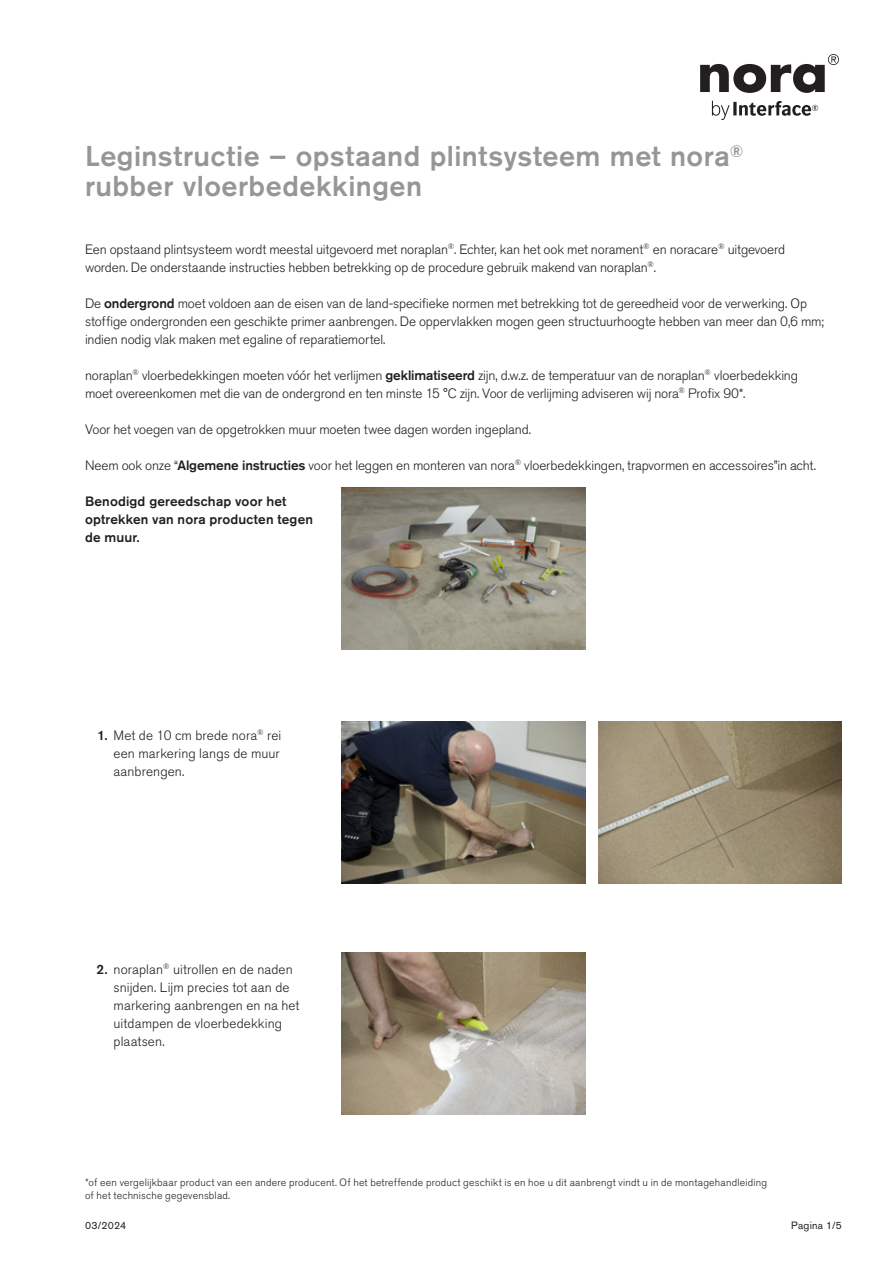
<style>
.page{position:relative;width:893px;height:1263px;background:#fff}
.page>*{position:absolute;margin:0;border:0;box-sizing:border-box;transform-origin:0 0}
.t1{font:500 28.5px/30px "Akzidenz Grotesk Pro";letter-spacing:.02em;color:#969598}
.t2{font:300 13.5px/18px "Akzidenz Grotesk Pro";letter-spacing:-.01em;color:#231f20}
.t3{font:300 13.5px/18px "Akzidenz Grotesk Pro";letter-spacing:.01em;color:#231f20}
.t4{font:500 13.5px/18px "Akzidenz Grotesk Pro";letter-spacing:.01em;color:#231f20}
.t5{font:300 10.5px/13.5px "Akzidenz Grotesk Pro";letter-spacing:.015em;color:#231f20}
.t6{font:10.5px "Akzidenz Grotesk Pro";letter-spacing:.025em;color:#231f20}
.s1{font-weight:500}
</style>
<div class="page">
<svg style="left:700px;top:54px;width:139px;height:39px"></svg>
<svg style="left:712px;top:101px;width:106px;height:19px"></svg>
<img style="left:342px;top:488px;width:243px;height:162px">
<img style="left:342px;top:722px;width:243px;height:162px">
<img style="left:598px;top:722px;width:244px;height:162px">
<img style="left:342px;top:953px;width:243px;height:162px">
<h1 class="t1" style="left:85px;top:140px;width:660px">Leginstructie – opstaand plintsysteem met nora<sup>® </sup>rubber vloerbedekkingen</h1>
<p class="t2" style="left:85px;top:240px;width:702px">Een opstaand plintsysteem wordt meestal uitgevoerd met noraplan<sup>®</sup>. Echter, kan het ook met norament<sup>®</sup> en noracare<sup>®</sup> uitgevoerd worden. De onderstaande instructies hebben betrekking op de procedure gebruik makend van noraplan<sup>®</sup>.</p>
<p class="t2" style="left:85px;top:294px;width:740px">De <span class="s1">ondergrond</span> moet voldoen aan de eisen van de land-specifieke normen met betrekking tot de gereedheid voor de verwerking. Op stoffige ondergronden een geschikte primer aanbrengen. De oppervlakken mogen geen structuurhoogte hebben van meer dan 0,6 mm; indien nodig vlak maken met egaline of reparatiemortel.</p>
<p class="t2" style="left:85px;top:366px;width:715px">noraplan<sup>®</sup> vloerbedekkingen moeten vóór het verlijmen <span class="s1">geklimatiseerd</span> zijn, d.w.z. de temperatuur van de noraplan<sup>®</sup> vloerbedekking moet overeenkomen met die van de ondergrond en ten minste 15 °C zijn. Voor de verlijming adviseren wij nora<sup>®</sup> Profix 90*.</p>
<p class="t2" style="left:85px;top:420px;width:448px">Voor het voegen van de opgetrokken muur moeten twee dagen worden ingepland.</p>
<p class="t2" style="left:85px;top:456px;width:732px">Neem ook onze “<span class="s1">Algemene instructies</span> voor het leggen en monteren van nora<sup>®</sup> vloerbedekkingen, trapvormen en accessoires”in acht.</p>
<p class="t4" style="left:85px;top:492px;width:229px">Benodigd gereedschap voor het optrekken van nora producten tegen de muur.</p>
<p class="t2" style="left:114px;top:726px;width:169px;text-align:justify;text-indent:-16px"><span class="s1">1.</span> Met de 10 cm brede nora<sup>®</sup> rei een markering langs de muur aanbrengen.</p>
<p class="t3" style="left:114px;top:960px;width:187px;text-indent:-17px"><span class="s1">2.</span> noraplan<sup>®</sup> uitrollen en de naden snijden. Lijm precies tot aan de markering aanbrengen en na het uitdampen de vloerbedekking plaatsen.</p>
<p class="t5" style="left:85px;top:1175px;width:683px">*of een vergelijkbaar product van een andere producent. Of het betreffende product geschikt is en hoe u dit aanbrengt vindt u in de montagehandleiding of het technische gegevensblad.</p>
<p class="t6" style="left:85px;top:1219px;width:43px">03/2024</p>
<p class="t6" style="left:791px;top:1219px;width:52px">Pagina 1/5</p>
</div>
